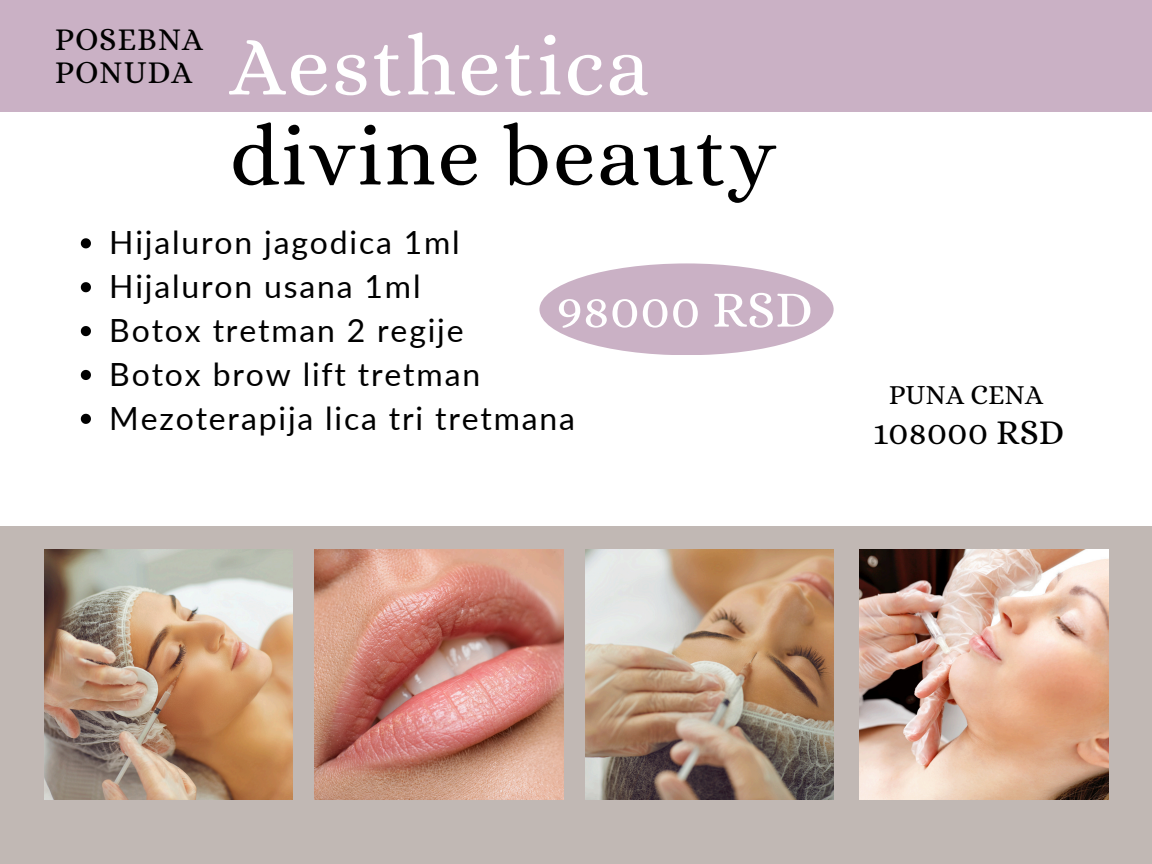
<style>
.page{position:relative;width:1152px;height:864px;background:#fff}
.page>*{position:absolute;margin:0;border:0;box-sizing:border-box;transform-origin:0 0}
.t1{font:85.05px/90px "Alice";letter-spacing:.025em;color:#000}
.t2{font:51.9px "Alice";color:#fff}
.t3{font:35.1px "Alice";color:#000}
.t4{font:31.95px "Lato";letter-spacing:.055em;color:#000}
.t5{font:31.95px/33.6px "Alice";letter-spacing:.025em;color:#000}
.t6{font:27.75px "Alice";color:#000}
.s1{color:#fff}
</style>
<div class="page">
<div style="left:0;top:527px;width:1152px;height:337px;background:#c1b8b4"></div>
<img style="left:44px;top:549px;width:249px;height:250px">
<img style="left:315px;top:549px;width:248px;height:250px">
<img style="left:585px;top:549px;width:249px;height:250px">
<img style="left:859px;top:549px;width:249px;height:250px">
<div style="left:0;top:0;width:1152px;height:112px;background:#cab1c5"></div>
<div style="left:539px;top:263px;width:295px;height:92px;background:#cab1c5;border-radius:50%"></div>
<svg style="left:81px;top:238px;width:10px;height:10px"></svg>
<svg style="left:81px;top:282px;width:10px;height:10px"></svg>
<svg style="left:81px;top:326px;width:10px;height:10px"></svg>
<svg style="left:81px;top:370px;width:10px;height:10px"></svg>
<svg style="left:81px;top:414px;width:10px;height:10px"></svg>
<h3 class="t5" style="left:55px;top:22px;width:150px">POSEBNA<br>PONUDA</h3>
<h2 class="t1" style="left:230px;top:21px;width:548px"><span class="s1">Aesthetica </span>divine beauty</h2>
<h1 class="t4" style="left:109px;top:223px;width:352px">Hijaluron jagodica 1ml</h1>
<p class="t4" style="left:109px;top:266px;width:313px">Hijaluron usana 1ml</p>
<p class="t4" style="left:109px;top:310px;width:356px">Botox tretman 2 regije</p>
<p class="t4" style="left:109px;top:354px;width:372px">Botox brow lift tretman</p>
<p class="t4" style="left:109px;top:398px;width:467px">Mezoterapija lica tri tretmana</p>
<p class="t2" style="left:557px;top:279px;width:258px">98000 RSD</p>
<h3 class="t6" style="left:889px;top:378px;width:156px">PUNA CENA</h3>
<p class="t3" style="left:873px;top:412px;width:193px">108000 RSD</p>
</div>
